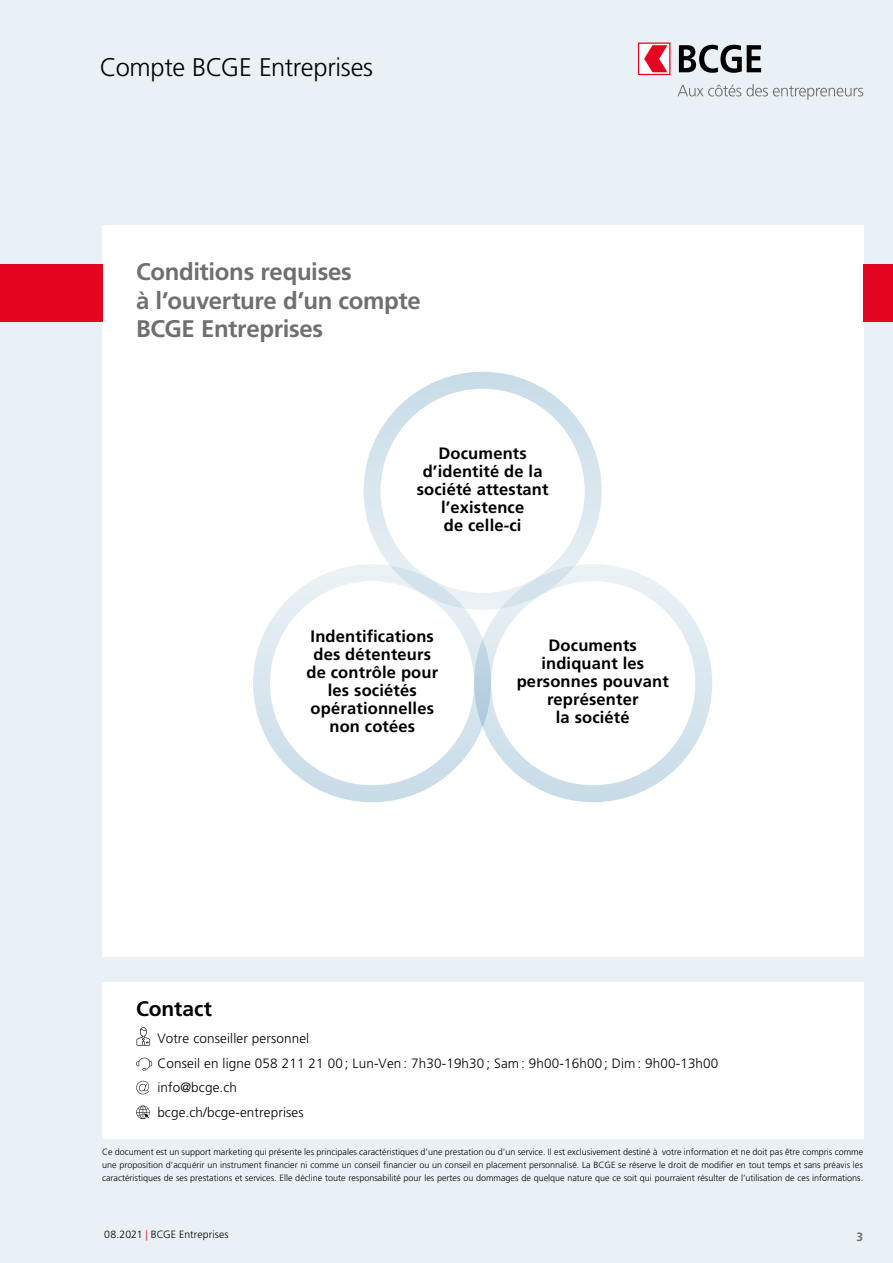
<style>
.page{position:relative;width:893px;height:1263px;background:#fff}
.page>*{position:absolute;margin:0;border:0;box-sizing:border-box;transform-origin:0 0}
.t1{font:300 25.5px "Frutiger LT Std";letter-spacing:-.015em;color:#000}
.t2{font:700 24px/28.5px "Frutiger LT Std";letter-spacing:-.015em;color:#706f6f}
.t3{font:700 21px "Frutiger LT Std";color:#000}
.t4{font:700 16.5px/18px "Frutiger LT Std";letter-spacing:.01em;color:#000;text-align:center}
.t5{font:300 13.5px/24.8px "Frutiger LT Std";letter-spacing:.01em;color:#000}
.t6{font:700 12px "Frutiger LT Std";color:#706f6f}
.t7{font:300 10.5px "Frutiger LT Std";letter-spacing:.01em;color:#000}
.t8{font:300 9px/12.8px "Frutiger LT Std";color:#000;text-align:justify}
.s1{color:#e40521}
</style>
<div class="page">
<div style="left:0;top:0;width:892px;height:1263px;background:#eaf1f6"></div>
<div style="left:102px;top:225px;width:761px;height:732px;background:#fff"></div>
<div style="left:102px;top:982px;width:761px;height:156px;background:#fff"></div>
<div style="left:0;top:264px;width:102px;height:57px;background:#e40521"></div>
<div style="left:863px;top:264px;width:30px;height:57px;background:#e40521"></div>
<svg style="left:137px;top:1027px;width:13px;height:18px"></svg>
<svg style="left:136px;top:1058px;width:16px;height:12px"></svg>
<svg style="left:136px;top:1081px;width:13px;height:13px"></svg>
<svg style="left:136px;top:1105px;width:14px;height:14px"></svg>
<div style="left:364px;top:372px;width:238px;height:238px;background:linear-gradient(to bottom,#c8dce8,#ecf3f7);border-radius:50%"></div>
<div style="left:381px;top:389px;width:204px;height:204px;background:#fff;border-radius:50%"></div>
<svg style="left:253px;top:564px;width:238px;height:238px;background:#d8e6ee"></svg>
<div style="left:270px;top:581px;width:204px;height:204px;background:#fff;border-radius:50%"></div>
<svg style="left:474px;top:564px;width:238px;height:238px;background:#d5e4ed"></svg>
<div style="left:491px;top:581px;width:204px;height:204px;background:#fff;border-radius:50%"></div>
<svg style="left:677px;top:84px;width:186px;height:16px"></svg>
<svg style="left:638px;top:43px;width:32px;height:32px"></svg>
<svg style="left:679px;top:45px;width:82px;height:28px"></svg>
<h1 class="t1" style="left:100px;top:52px;width:275px">Compte BCGE Entreprises</h1>
<h2 class="t2" style="left:136px;top:258px;width:286px">Conditions requises<br>à l’ouverture d’un compte<br>BCGE Entreprises</h2>
<h3 class="t4" style="left:417px;top:445px;width:133px">Documents d’identité de la société attestant l’existence<br>de celle-ci</h3>
<h3 class="t4" style="left:306px;top:627px;width:133px">Indentifications des détenteurs de contrôle pour les sociétés opérationnelles non cotées</h3>
<h3 class="t4" style="left:517px;top:637px;width:154px">Documents indiquant les personnes pouvant représenter<br>la société</h3>
<h3 class="t3" style="left:136px;top:996px;width:77px">Contact</h3>
<h3 class="t5" style="left:157px;top:1026px;width:563px">Votre conseiller personnel<br>Conseil en ligne 058 211 21 00 ; Lun-Ven : 7h30-19h30 ; Sam : 9h00-16h00 ; Dim : 9h00-13h00 info@bcge.ch<br>bcge.ch/bcge-entreprises</h3>
<p class="t8" style="left:102px;top:1146px;width:763px">Ce document est un support marketing qui présente les principales caractéristiques d’une prestation ou d’un service. Il est exclusivement destiné à votre information et ne doit pas être compris comme une proposition d’acquérir un instrument financier ni comme un conseil financier ou un conseil en placement personnalisé. La BCGE se réserve le droit de modifier en tout temps et sans préavis les caractéristiques de ses prestations et services. Elle décline toute responsabilité pour les pertes ou dommages de quelque nature que ce soit qui pourraient résulter de l’utilisation de ces informations.</p>
<p class="t7" style="left:104px;top:1229px;width:126px">08.2021 <span class="s1">|</span> BCGE Entreprises</p>
<h3 class="t6" style="left:856px;top:1230px;width:8px">3</h3>
</div>
